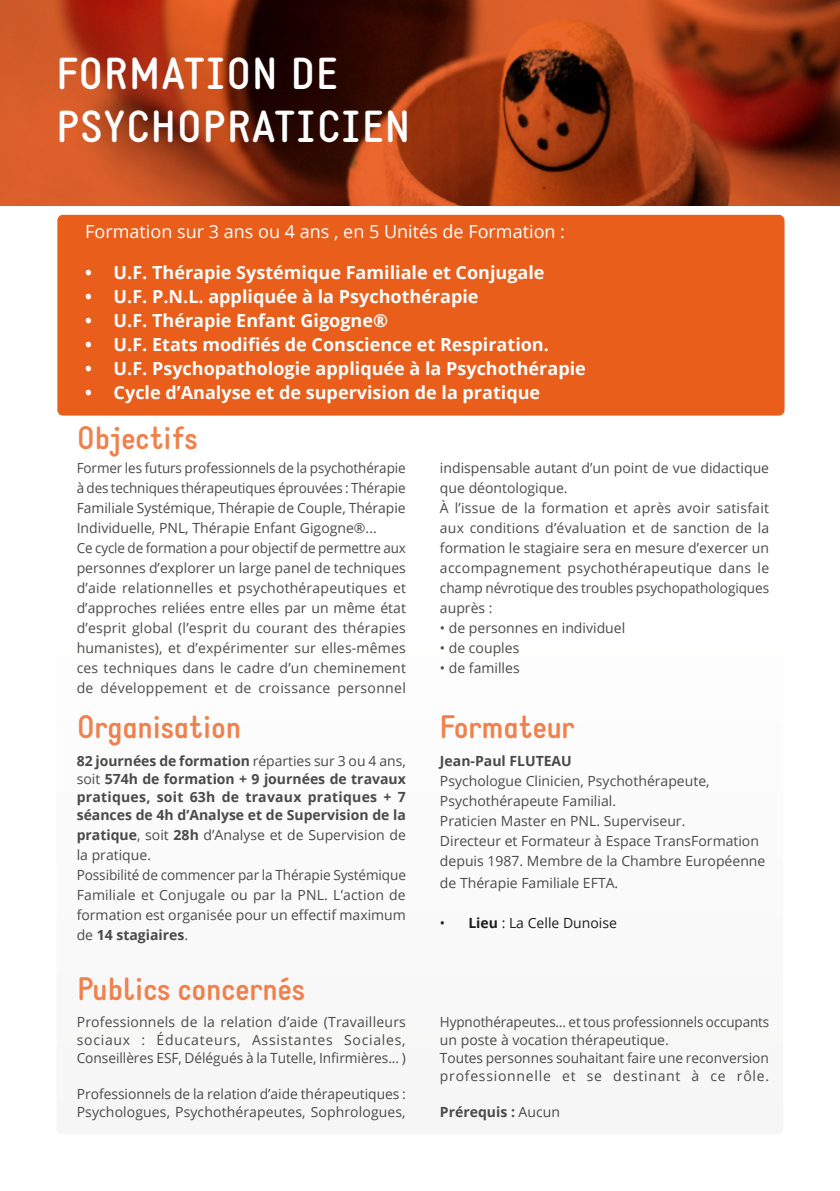
<style>
.page{position:relative;width:840px;height:1191px;background:#fff}
.page>*{position:absolute;margin:0;border:0;box-sizing:border-box;transform-origin:0 0}
.t1{font:700 44px/52.8px "Static";letter-spacing:.04em;color:#fff}
.t2{font:700 32px "Static";color:#f0814c}
.t3{font:700 18px "Open Sans";color:#fff}
.t4{font:18px "Open Sans";color:#fff}
.t5{font:14px/20px "Open Sans";color:#4a4a49}
.t6{font:14px/20px "Open Sans";color:#4a4a49;scale:.96 1}
.t7{font:700 14px/18px "Open Sans";color:#4a4a49;text-align:justify}
.t8{font:14px "Open Sans";color:#1d1d1b}
.s1{font-weight:400}
.s2{font-weight:700}
</style>
<div class="page">
<img style="left:0;top:0;width:839px;height:205px">
<div style="left:57px;top:215px;width:727px;height:200px;background:#e95e1b;border-radius:6px"></div>
<h1 class="t1" style="left:57px;top:48px;width:355px">FORMATION DE<br>PSYCHOPRATICIEN</h1>
<p class="t4" style="left:85px;top:219px;width:481px">Formation sur 3 ans ou 4 ans , en 5 Unités de Formation :</p>
<p class="t3" style="left:85px;top:260px;width:460px">• U.F. Thérapie Systémique Familiale et Conjugale</p>
<p class="t3" style="left:85px;top:284px;width:394px">• U.F. P.N.L. appliquée à la Psychothérapie</p>
<p class="t3" style="left:85px;top:308px;width:304px">• U.F. Thérapie Enfant Gigogne®</p>
<p class="t3" style="left:85px;top:332px;width:465px">• U.F. Etats modifiés de Conscience et Respiration.</p>
<p class="t3" style="left:85px;top:356px;width:502px">• U.F. Psychopathologie appliquée à la Psychothérapie</p>
<p class="t3" style="left:85px;top:380px;width:456px">• Cycle d’Analyse et de supervision de la pratique</p>
<h2 class="t2" style="left:78px;top:419px;width:122px">Objectifs</h2>
<p class="t6" style="left:77px;top:457px;width:344px">Former les futurs professionnels de la psychothérapie à des techniques thérapeutiques éprouvées : Thérapie Familiale Systémique, Thérapie de Couple, Thérapie Individuelle, PNL, Thérapie Enfant Gigogne®...<br>Ce cycle de formation a pour objectif de permettre aux personnes d’explorer un large panel de techniques d’aide relationnelles et psychothérapeutiques et d’approches reliées entre elles par un même état d’esprit global (l’esprit du courant des thérapies humanistes), et d’expérimenter sur elles-mêmes ces techniques dans le cadre d’un cheminement de développement et de croissance personnel</p>
<p class="t5" style="left:439px;top:457px;width:330px">indispensable autant d’un point de vue didactique que déontologique.<br>À l’issue de la formation et après avoir satisfait aux conditions d’évaluation et de sanction de la formation le stagiaire sera en mesure d’exercer un accompagnement psychothérapeutique dans le champ névrotique des troubles psychopathologiques auprès :</p>
<p class="t5" style="left:439px;top:617px;width:187px">• de personnes en individuel</p>
<p class="t5" style="left:439px;top:637px;width:81px">• de couples</p>
<p class="t5" style="left:439px;top:657px;width:81px">• de familles</p>
<h2 class="t2" style="left:78px;top:707px;width:165px">Organisation</h2>
<h2 class="t2" style="left:439px;top:707px;width:136px">Formateur</h2>
<p class="t7" style="left:77px;top:751px;width:330px">82 journées de formation <span class="s1">réparties sur 3 ou 4 ans, soit</span> 574h de formation + 9 journées de travaux pratiques, soit 63h de travaux pratiques + 7 séances de 4h d’Analyse et de Supervision de la</p>
<p class="t5" style="left:77px;top:824px;width:330px"><span class="s2">pratique</span>, soit <span class="s2">28h</span> d’Analyse et de Supervision de la pratique.<br>Possibilité de commencer par la Thérapie Systémique Familiale et Conjugale ou par la PNL. L’action de formation est organisée pour un effectif maximum de <span class="s2">14 stagiaires</span>.</p>
<p class="t7" style="left:439px;top:751px;width:133px">Jean-Paul FLUTEAU</p>
<p class="t5" style="left:439px;top:770px;width:327px">Psychologue Clinicien, Psychothérapeute, Psychothérapeute Familial.<br>Praticien Master en PNL. Superviseur.<br>Directeur et Formateur à Espace TransFormation depuis 1987. Membre de la Chambre Européenne</p>
<p class="t5" style="left:439px;top:872px;width:180px">de Thérapie Familiale EFTA.</p>
<p class="t8" style="left:439px;top:913px;width:178px">• <span class="s2">Lieu</span> : La Celle Dunoise</p>
<h2 class="t2" style="left:78px;top:970px;width:229px">Publics concernés</h2>
<p class="t5" style="left:77px;top:1012px;width:330px;line-height:18px;text-align:justify">Professionnels de la relation d’aide (Travailleurs sociaux : Éducateurs, Assistantes Sociales, Conseillères ESF, Délégués à la Tutelle, Infirmières... )</p>
<p class="t5" style="left:77px;top:1084px;width:330px;line-height:18px">Professionnels de la relation d’aide thérapeutiques :<br>Psychologues, Psychothérapeutes, Sophrologues,</p>
<p class="t6" style="left:439px;top:1012px;width:344px;line-height:18px">Hypnothérapeutes… et tous professionnels occupants un poste à vocation thérapeutique.<br>Toutes personnes souhaitant faire une reconversion professionnelle et se destinant à ce rôle.</p>
<p class="t7" style="left:439px;top:1102px;width:121px">Prérequis : <span class="s1">Aucun</span></p>
</div>
